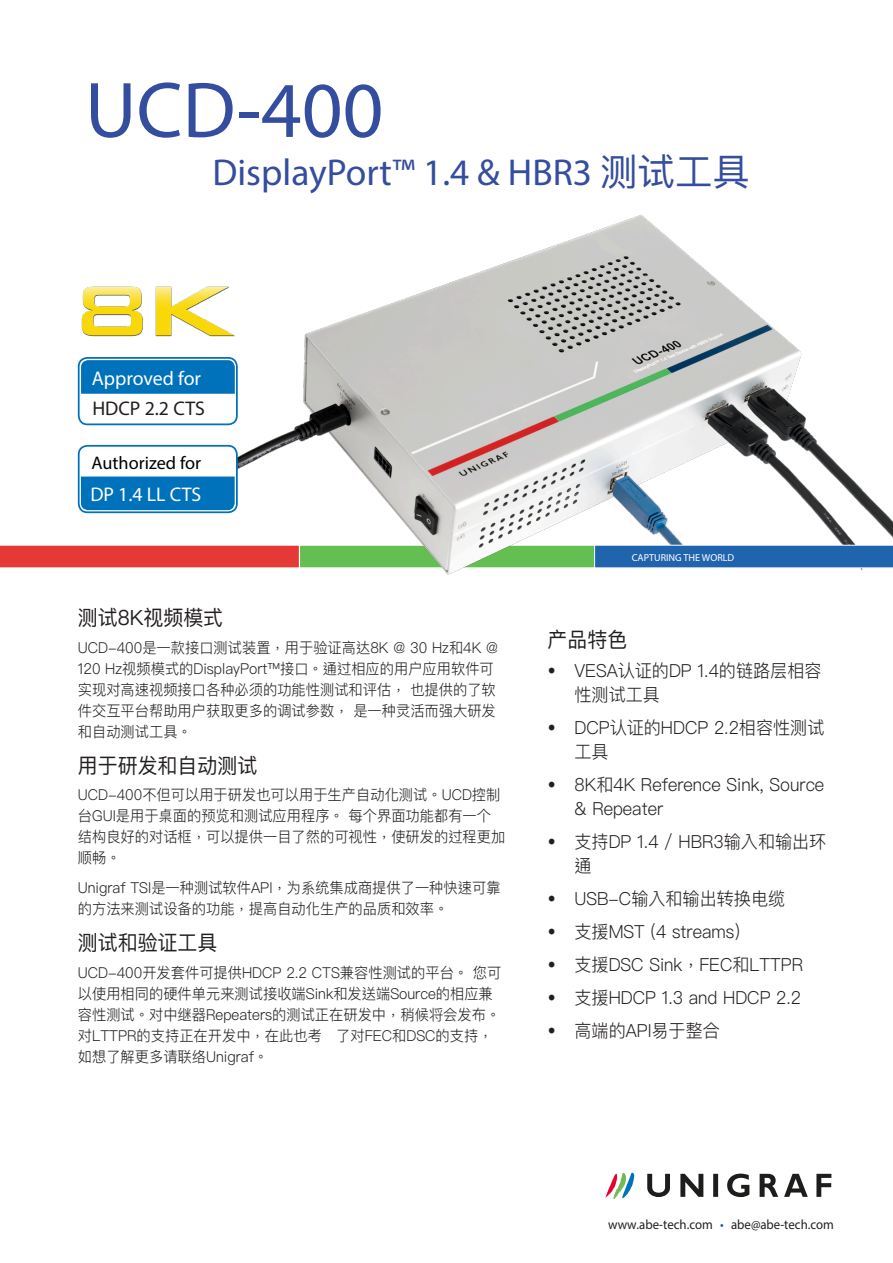
<style>
.page{position:relative;width:893px;height:1263px;background:#fff}
.page>*{position:absolute;margin:0;border:0;box-sizing:border-box;transform-origin:0 0}
.t1{font:79.5px "Myriad Pro";color:#344d9e}
.t2{font:37.5px "Myriad Pro";color:#344d9e}
.Paragraph_Header_CN{font:21px "Ping Fang TC";color:#231f20;scale:.95 1}
.t3{font:19.8px "Myriad Pro";color:#fff}
.t4{font:19.8px "Myriad Pro";color:#231f20}
.t5{font:18.3px "Myriad Pro";color:#000}
.t6{font:300 18px/24px "Ping Fang TC";color:#231f20;scale:.95 1}
.Paragraph_Style_CN{font:300 15px/21px "Ping Fang TC";color:#231f20;scale:.95 1}
.t7{font:13.5px "Myriad Pro";color:#231f20;scale:.95 1}
.t8{font:10.05px "Myriad Pro";color:#fff}
.s1{font-family:"Ping Fang TC"}
.s2{color:#085aad}
</style>
<div class="page">
<svg style="left:0;top:545px;width:184px;height:23px;background:#e54442"></svg>
<img style="left:184px;top:214px;width:709px;height:361px">
<svg style="left:594px;top:545px;width:299px;height:23px;background:#2d6db3"></svg>
<img style="left:81px;top:279px;width:157px;height:65px">
<div style="left:78px;top:357px;width:160px;height:68px;border:2px solid #0071bb;border-radius:9px"></div>
<svg style="left:80px;top:359px;width:156px;height:36px;background:#147cc0"></svg>
<div style="left:79px;top:446px;width:158px;height:66px;background:#fff;border-radius:9px"></div>
<div style="left:78px;top:445px;width:160px;height:68px;border:2px solid #0071bb;border-radius:9px"></div>
<svg style="left:80px;top:476px;width:156px;height:35px;background:#0e78be"></svg>
<svg style="left:605px;top:1172px;width:29px;height:27px"></svg>
<svg style="left:647px;top:1173px;width:184px;height:24px"></svg>
<p class="t1" style="left:85px;top:61px;width:300px">UCD-400</p>
<p class="t2" style="left:213px;top:149px;width:539px">DisplayPort™ 1.4 &amp; HBR3 <span class="s1">测试工具</span></p>
<p class="t3" style="left:92px;top:366px;width:111px">Approved for</p>
<p class="t4" style="left:92px;top:397px;width:114px">HDCP 2.2 CTS</p>
<p class="t5" style="left:92px;top:452px;width:111px">Authorized for</p>
<p class="t3" style="left:90px;top:482px;width:113px">DP 1.4 LL CTS</p>
<p class="Paragraph_Header_CN" style="left:78px;top:605px;width:155px">测试8K视频模式</p>
<p class="Paragraph_Style_CN" style="left:78px;top:637px;width:444px">UCD-400是一款接口测试装置，用于验证高达8K @ 30 Hz和4K @<br>120 Hz视频模式的DisplayPort™接口。通过相应的用户应用软件可实现对高速视频接口各种必须的功能性测试和评估， 也提供的了软件交互平台帮助用户获取更多的调试参数， 是一种灵活而强大研发和自动测试工具。</p>
<p class="Paragraph_Header_CN" style="left:78px;top:752px;width:191px">用于研发和自动测试</p>
<p class="Paragraph_Style_CN" style="left:78px;top:784px;width:451px">UCD-400不但可以用于研发也可以用于生产自动化测试。UCD控制台GUI是用于桌面的预览和测试应用程序。 每个界面功能都有一个结构良好的对话框，可以提供一目了然的可视性，使研发的过程更加顺畅。</p>
<p class="Paragraph_Style_CN" style="left:78px;top:877px;width:446px">Unigraf TSI是一种测试软件API，为系统集成商提供了一种快速可靠的方法来测试设备的功能，提高自动化生产的品质和效率。</p>
<p class="Paragraph_Header_CN" style="left:78px;top:930px;width:148px">测试和验证工具</p>
<p class="Paragraph_Style_CN" style="left:78px;top:961px;width:447px">UCD-400开发套件可提供HDCP 2.2 CTS兼容性测试的平台。 您可以使用相同的硬件单元来测试接收端Sink和发送端Source的相应兼容性测试。对中继器Repeaters的测试正在研发中，稍候将会发布。对LTTPR的支持正在开发中，在此也考虑了对FEC和DSC的支持，如想了解更多请联络Unigraf。</p>
<p class="t8" style="left:632px;top:551px;width:104px">CAPTURING THE WORLD</p>
<p class="Paragraph_Header_CN" style="left:547px;top:626px;width:86px">产品特色</p>
<p class="t6" style="left:574px;top:658px;width:262px;text-indent:-27px">• VESA认证的DP 1.4的链路层相容性测试工具</p>
<p class="t6" style="left:574px;top:715px;width:265px;text-indent:-27px">• DCP认证的HDCP 2.2相容性测试工具</p>
<p class="t6" style="left:574px;top:772px;width:264px;text-indent:-27px">• 8K和4K Reference Sink, Source &amp; Repeater</p>
<p class="t6" style="left:574px;top:829px;width:267px;text-indent:-27px">• 支持DP 1.4 / HBR3输入和输出环通</p>
<p class="t6" style="left:547px;top:886px;width:252px">• USB-C输入和输出转换电缆</p>
<p class="t6" style="left:547px;top:919px;width:204px">• 支援MST (4 streams)</p>
<p class="t6" style="left:547px;top:952px;width:271px">• 支援DSC Sink，FEC和LTTPR</p>
<p class="t6" style="left:547px;top:985px;width:268px">• 支援HDCP 1.3 and HDCP 2.2</p>
<p class="t6" style="left:547px;top:1018px;width:183px">• 高端的API易于整合</p>
<p class="t7" style="left:608px;top:1216px;width:239px">www.abe-tech.com <span class="s2">•</span> abe@abe-tech.com</p>
</div>
